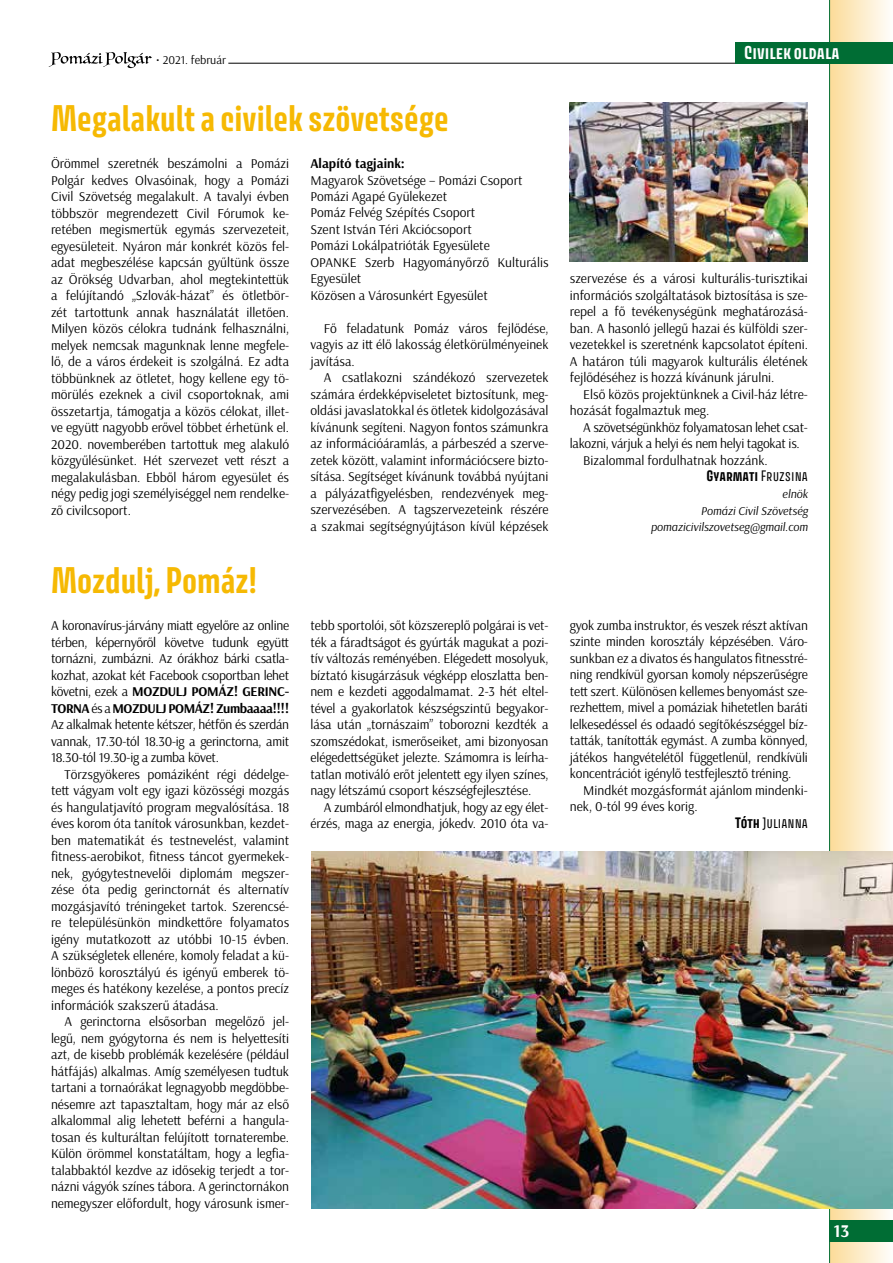
<style>
.page{position:relative;width:893px;height:1263px;background:#fff}
.page>*{position:absolute;margin:0;border:0;box-sizing:border-box;transform-origin:0 0}
.t1{font:700 33px "Avory I Latn";color:#f6b903}
.t2{font:700 18px "Arsenal";color:#fff}
.t3{font:700 16.5px "Avory I Latn";color:#fff}
.t4{font:13.5px/16.5px "Arsenal";color:#000;text-align:justify}
.t5{font:13.5px "Arsenal";letter-spacing:-.02em;color:#000}
.t6{font:700 13.5px "Arsenal";color:#000}
.t7{font:700 13.5px "Avory I Latn";color:#000}
.t8{font:13.5px "Avory I Latn";color:#000}
.t9{font:italic 12px/16.5px "Arsenal";color:#000;text-align:right}
.t10{font:12px "Arsenal";color:#000}
.s1{font-weight:700}
.s2{font-weight:400}
</style>
<div class="page">
<div style="left:830px;top:0;width:63px;height:1263px;background:linear-gradient(to right,#fcdc99,#fefefc)"></div>
<hr style="left:829px;top:0;width:1px;height:1263px;background:#006d34">
<div style="left:829px;top:1220px;width:64px;height:22px;background:#006d34"></div>
<hr style="left:228px;top:63px;width:509px;height:1px;background:#000">
<svg style="left:49px;top:52px;width:103px;height:16px"></svg>
<div style="left:736px;top:42px;width:157px;height:21px;background:#006d34"></div>
<img style="left:312px;top:851px;width:581px;height:358px">
<img style="left:570px;top:102px;width:238px;height:159px">
<p class="t10" style="left:156px;top:52px;width:71px">• 2021. február</p>
<p class="t3" style="left:744px;top:42px;width:97px">Civilek oldala</p>
<h1 class="t1" style="left:51px;top:97px;width:399px">Megalakult a civilek szövetsége</h1>
<p class="t4" style="left:51px;top:155px;width:240px">Örömmel szeretnék beszámolni a Pomázi Polgár kedves Olvasóinak, hogy a Pomázi Civil Szövetség megalakult. A tavalyi évben többször megrendezett Civil Fórumok ke&shy;retében megismertük egymás szervezeteit, egyesületeit. Nyáron már konkrét közös fel&shy;adat megbeszélése kapcsán gyűltünk össze az Örökség Udvarban, ahol megtekintettük a felújítandó „Szlovák-házat” és ötletbör&shy;zét tartottunk annak használatát illetően.<br>Milyen közös célokra tudnánk felhasználni, melyek nemcsak magunknak lenne megfele&shy;lő, de a város érdekeit is szolgálná. Ez adta többünknek az ötletet, hogy kellene egy tö&shy;mörülés ezeknek a civil csoportoknak, ami összetartja, támogatja a közös célokat, illet&shy;ve együtt nagyobb erővel többet érhetünk el.<br>2020. novemberében tartottuk meg alakuló közgyűlésünket. Hét szervezet vett részt a megalakulásban. Ebből három egyesület és négy pedig jogi személyiséggel nem rendelke&shy;ző civilcsoport.</p>
<p class="t6" style="left:310px;top:155px;width:96px">Alapító tagjaink:</p>
<p class="t4" style="left:310px;top:172px;width:240px;text-align:left">Magyarok Szövetsége – Pomázi Csoport<br>Pomázi Agapé Gyülekezet<br>Pomáz Felvég Szépítés Csoport<br>Szent István Téri Akciócsoport<br>Pomázi Lokálpatrióták Egyesülete<br>OPANKE Szerb Hagyományőrző Kulturális<br>Egyesület<br>Közösen a Városunkért Egyesület</p>
<p class="t4" style="left:310px;top:320px;width:240px;text-indent:14px">Fő feladatunk Pomáz város fejlődése, vagyis az itt élő lakosság életkörülményeinek javítása.</p>
<p class="t4" style="left:310px;top:370px;width:240px;text-indent:14px">A csatlakozni szándékozó szervezetek számára érdekképviseletet biztosítunk, meg&shy;oldási javaslatokkal és ötletek kidolgozásával kívánunk segíteni. Nagyon fontos számunkra az információáramlás, a párbeszéd a szerve&shy;zetek között, valamint információcsere bizto&shy;sítása. Segítséget kívánunk továbbá nyújtani a pályázatfigyelésben, rendezvények meg&shy;szervezésében. A tagszervezeteink részére a szakmai segítségnyújtáson kívül képzések</p>
<h1 class="t1" style="left:51px;top:559px;width:208px">Mozdulj, Pomáz!</h1>
<p class="t4" style="left:51px;top:617px;width:240px">A koronavírus-járvány miatt egyelőre az online térben, képernyőről követve tudunk együtt tornázni, zumbázni. Az órákhoz bárki csatla&shy;kozhat, azokat két Facebook csoportban lehet követni, ezek a <span class="s1">MOZDULJ POMÁZ! GERINC-TORNA</span> és a <span class="s1">MOZDULJ POMÁZ! Zumbaaaa!!!!<br></span>Az alkalmak hetente kétszer, hétfőn és szerdán vannak, 17.30-tól 18.30-ig a gerinctorna, amit 18.30-tól 19.30-ig a zumba követ.</p>
<p class="t4" style="left:51px;top:766px;width:240px;text-indent:14px">Törzsgyökeres pomáziként régi dédelge&shy;tett vágyam volt egy igazi közösségi mozgás és hangulatjavító program megvalósítása. 18 éves korom óta tanítok városunkban, kezdet&shy;ben matematikát és testnevelést, valamint fitness-aerobikot, fitness táncot gyermekek&shy;nek, gyógytestnevelői diplomám megszer&shy;zése óta pedig gerinctornát és alternatív mozgásjavító tréningeket tartok. Szerencsé&shy;re településünkön mindkettőre folyamatos igény mutatkozott az utóbbi 10-15 évben.<br>A szükségletek ellenére, komoly feladat a kü&shy;lönböző korosztályú és igényű emberek tö&shy;meges és hatékony kezelése, a pontos precíz információk szakszerű átadása.</p>
<p class="t4" style="left:51px;top:1013px;width:240px;text-indent:14px">A gerinctorna elsősorban megelőző jel&shy;legű, nem gyógytorna és nem is helyettesíti azt, de kisebb problémák kezelésére (például hátfájás) alkalmas. Amíg személyesen tudtuk tartani a tornaórákat legnagyobb megdöbbe&shy;nésemre azt tapasztaltam, hogy már az első alkalommal alig lehetett beférni a hangula&shy;tosan és kulturáltan felújított tornaterembe.<br>Külön örömmel konstatáltam, hogy a legfia&shy;talabbaktól kezdve az idősekig terjedt a tor&shy;názni vágyók színes tábora. A gerinctornákon nemegyszer előfordult, hogy városunk ismer-</p>
<p class="t4" style="left:310px;top:617px;width:240px">tebb sportolói, sőt közszereplő polgárai is vet&shy;ték a fáradtságot és gyúrták magukat a pozi&shy;tív változás reményében. Elégedett mosolyuk, bíztató kisugárzásuk végképp eloszlatta ben&shy;nem e kezdeti aggodalmamat. 2-3 hét eltel&shy;tével a gyakorlatok készségszintű begyakor&shy;lása után „tornászaim” toborozni kezdték a szomszédokat, ismerőseiket, ami bizonyosan elégedettségüket jelezte. Számomra is leírha&shy;tatlan motiváló erőt jelentett egy ilyen színes, nagy létszámú csoport készségfejlesztése.</p>
<p class="t4" style="left:310px;top:799px;width:240px;text-align:right">A zumbáról elmondhatjuk, hogy az egy élet&shy;érzés, maga az energia, jókedv. 2010 óta va-</p>
<p class="t4" style="left:570px;top:271px;width:240px">szervezése és a városi kulturális-turisztikai információs szolgáltatások biztosítása is sze&shy;repel a fő tevékenységünk meghatározásá&shy;ban. A hasonló jellegű hazai és külföldi szer&shy;vezetekkel is szeretnénk kapcsolatot építeni.<br>A határon túli magyarok kulturális életének fejlődéséhez is hozzá kívánunk járulni.</p>
<p class="t4" style="left:570px;top:386px;width:240px;text-indent:14px">Első közös projektünknek a Civil-ház létre&shy;hozását fogalmaztuk meg.</p>
<p class="t5" style="left:583px;top:419px;width:226px">A szövetségünkhöz folyamatosan lehet csat-</p>
<p class="t5" style="left:570px;top:436px;width:232px">lakozni, várjuk a helyi és nem helyi tagokat is.</p>
<p class="t4" style="left:583px;top:452px;width:186px">Bizalommal fordulhatnak hozzánk.</p>
<p class="t7" style="left:707px;top:467px;width:103px">Gyarmati <span class="s2">Fruzsina</span></p>
<p class="t9" style="left:651px;top:486px;width:159px">elnök<br>Pomázi Civil Szövetség pomazicivilszovetseg@gmail.com</p>
<p class="t4" style="left:570px;top:617px;width:240px">gyok zumba instruktor, és veszek részt aktívan szinte minden korosztály képzésében. Váro&shy;sunkban ez a divatos és hangulatos fitnesstré&shy;ning rendkívül gyorsan komoly népszerűségre tett szert. Különösen kellemes benyomást sze&shy;rezhettem, mivel a pomáziak hihetetlen baráti lelkesedéssel és odaadó segítőkészséggel bíz&shy;tatták, tanították egymást. A zumba könnyed, játékos hangvételétől függetlenül, rendkívüli koncentrációt igénylő testfejlesztő tréning.</p>
<p class="t4" style="left:570px;top:782px;width:240px;text-indent:14px">Mindkét mozgásformát ajánlom mindenki&shy;nek, 0-tól 99 éves korig.</p>
<p class="t8" style="left:735px;top:814px;width:74px"><span class="s1">Tóth</span> Julianna</p>
<h2 class="t2" style="left:833px;top:1220px;width:18px">13</h2>
</div>
